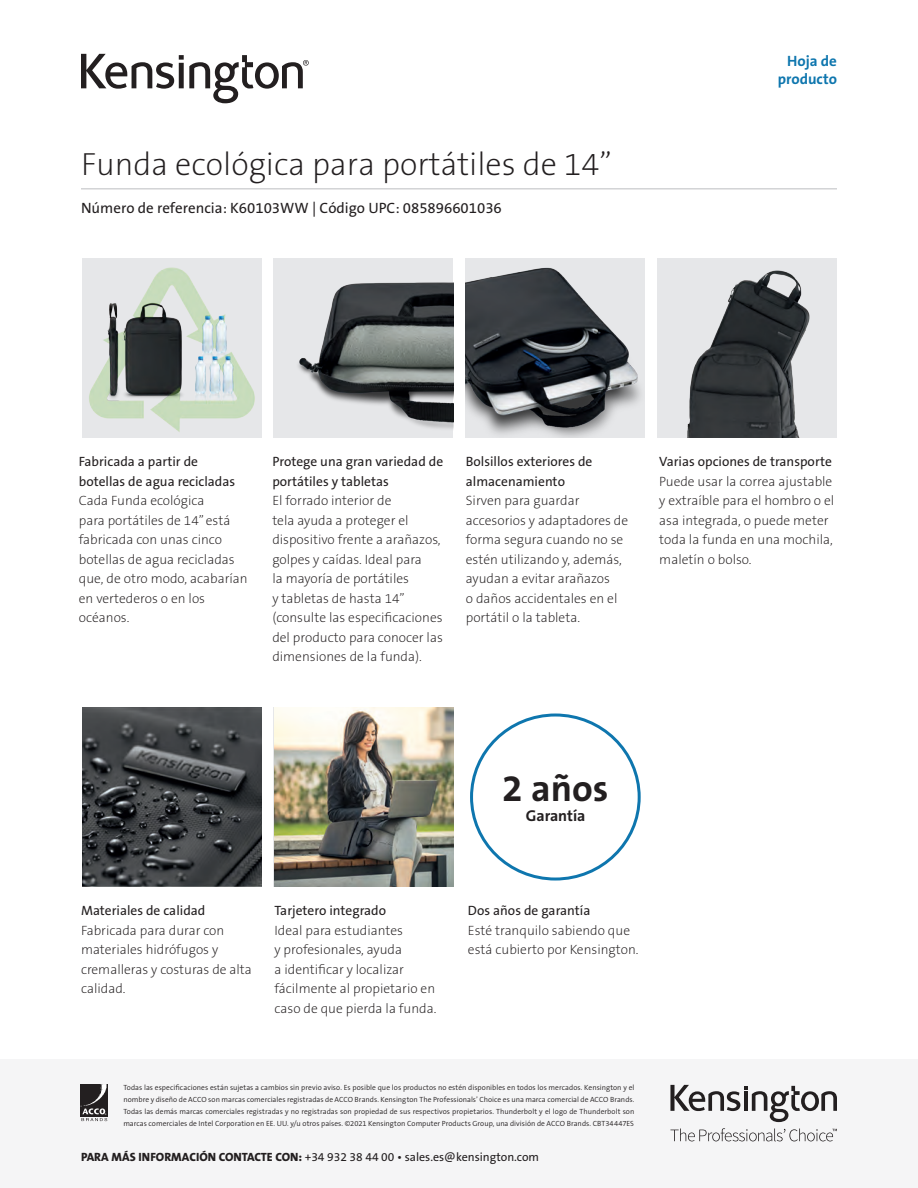
<style>
.page{position:relative;width:918px;height:1188px;background:#fff}
.page>*{position:absolute;margin:0;border:0;box-sizing:border-box;transform-origin:0 0}
.Body{font:37.5px "The Sans KENSINGTON7 Bd";color:#231f20}
.Main_Header{font:32.25px "The Sans KENSINGTON2 XL";color:#231f20}
.Body-2{font:15.75px "The Sans KENSINGTON7 Bd";color:#231f20}
.Part_No__UPC{font:15px "The Sans KENSINGTON5 Rg";color:#231f20}
.Part_No__UPC-2{font:15px "The Sans KENSINGTON7 Bd";color:#0e76ae}
.Body-3{font:13.5px/19.5px "The Sans KENSINGTON2 XL";color:#231f20}
.Body-4{font:13.5px/19.5px "The Sans KENSINGTON5 Rg";color:#231f20}
.t1{font:12px "The Sans KENSINGTON5 Rg";color:#231f20}
.t2{font:7.5px/12px "The Sans KENSINGTON4 SL";letter-spacing:.005em;color:#231f20;text-align:justify}
.s1{font-family:"The Sans KENSINGTON8 XB"}
</style>
<div class="page">
<hr style="left:81px;top:188px;width:756px;height:1px;background:#bcbdc0">
<svg style="left:81px;top:54px;width:228px;height:49px"></svg>
<img style="left:274px;top:258px;width:180px;height:180px">
<img style="left:82px;top:258px;width:179px;height:180px">
<img style="left:466px;top:258px;width:179px;height:180px">
<img style="left:658px;top:258px;width:179px;height:180px">
<img style="left:82px;top:707px;width:179px;height:180px">
<img style="left:274px;top:707px;width:180px;height:180px">
<div style="left:0;top:1060px;width:918px;height:128px;background:#f5f5f6"></div>
<img style="left:81px;top:1085px;width:27px;height:32px">
<svg style="left:81px;top:1108px;width:26px;height:13px"></svg>
<svg style="left:670px;top:1085px;width:167px;height:37px"></svg>
<svg style="left:670px;top:1128px;width:167px;height:13px"></svg>
<p class="Main_Header" style="left:81px;top:147px;width:532px">Funda ecológica para portátiles de 14”</p>
<p class="Part_No__UPC" style="left:81px;top:200px;width:422px">Número de referencia: K60103WW | Código UPC: 085896601036</p>
<p class="Part_No__UPC-2" style="left:787px;top:53px;width:51px">Hoja de</p>
<p class="Part_No__UPC-2" style="left:778px;top:71px;width:61px">producto</p>
<p class="Body-4" style="left:79px;top:452px;width:158px">Fabricada a partir de botellas de agua recicladas</p>
<p class="Body-3" style="left:79px;top:491px;width:170px">Cada Funda ecológica<br>para portátiles de 14” está fabricada con unas cinco botellas de agua recicladas que, de otro modo, acabarían en vertederos o en los océanos.</p>
<p class="Body-4" style="left:272px;top:452px;width:172px">Protege una gran variedad de portátiles y tabletas</p>
<p class="Body-3" style="left:272px;top:491px;width:172px">El forrado interior de<br>tela ayuda a proteger el dispositivo frente a arañazos, golpes y caídas. Ideal para<br>la mayoría de portátiles<br>y tabletas de hasta 14” (consulte las especificaciones del producto para conocer las dimensiones de la funda).</p>
<p class="Body-4" style="left:466px;top:452px;width:128px">Bolsillos exteriores de almacenamiento</p>
<p class="Body-3" style="left:466px;top:491px;width:164px">Sirven para guardar accesorios y adaptadores de forma segura cuando no se estén utilizando y, además, ayudan a evitar arañazos<br>o daños accidentales en el portátil o la tableta.</p>
<p class="Body-4" style="left:659px;top:452px;width:174px">Varias opciones de transporte</p>
<p class="Body-3" style="left:659px;top:472px;width:177px">Puede usar la correa ajustable y extraíble para el hombro o el asa integrada, o puede meter toda la funda en una mochila, maletín o bolso.</p>
<p class="Body" style="left:502px;top:768px;width:108px">2 años</p>
<p class="Body-2" style="left:526px;top:807px;width:61px">Garantía</p>
<p class="Body-4" style="left:81px;top:901px;width:126px">Materiales de calidad</p>
<p class="Body-3" style="left:81px;top:921px;width:172px">Fabricada para durar con materiales hidrófugos y cremalleras y costuras de alta calidad.</p>
<p class="Body-4" style="left:274px;top:901px;width:113px">Tarjetero integrado</p>
<p class="Body-3" style="left:274px;top:921px;width:163px">Ideal para estudiantes<br>y profesionales, ayuda<br>a identificar y localizar fácilmente al propietario en caso de que pierda la funda.</p>
<p class="Body-4" style="left:468px;top:901px;width:124px">Dos años de garantía</p>
<p class="Body-3" style="left:468px;top:921px;width:172px">Esté tranquilo sabiendo que está cubierto por Kensington.</p>
<p class="t2" style="left:123px;top:1082px;width:513px">Todas las especificaciones están sujetas a cambios sin previo aviso. Es posible que los productos no estén disponibles en todos los mercados. Kensington y el nombre y diseño de ACCO son marcas comerciales registradas de ACCO Brands. Kensington The Professionals’ Choice es una marca comercial de ACCO Brands.<br>Todas las demás marcas comerciales registradas y no registradas son propiedad de sus respectivos propietarios. Thunderbolt y el logo de Thunderbolt son marcas comerciales de Intel Corporation en EE. UU. y/u otros países. ©2021 Kensington Computer Products Group, una división de ACCO Brands. CBT34447ES</p>
<p class="t1" style="left:81px;top:1150px;width:460px"><span class="s1">PARA MÁS INFORMACIÓN CONTACTE CON:</span> +34 932 38 44 00 • sales.es@kensington.com</p>
</div>
